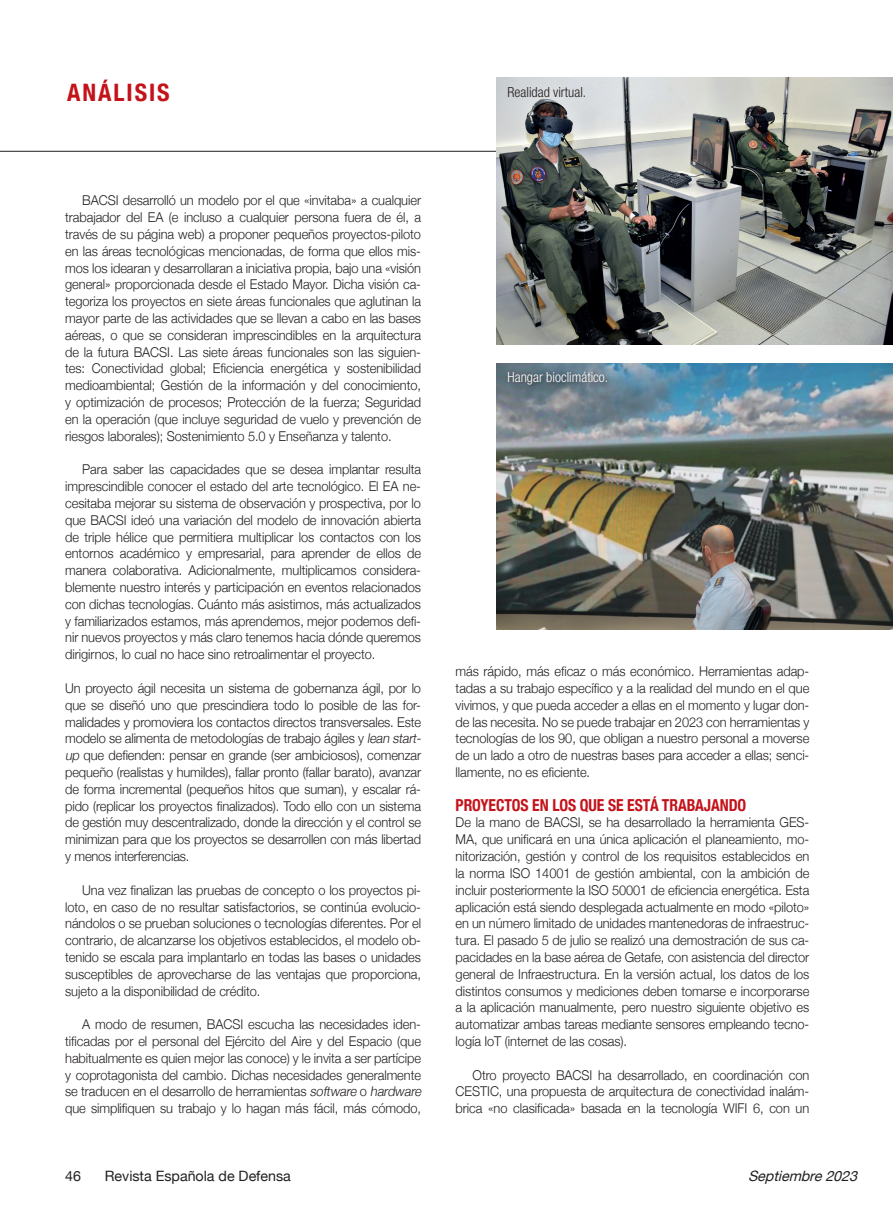
<style>
.page{position:relative;width:893px;height:1217px;background:#fff}
.page>*{position:absolute;margin:0;border:0;box-sizing:border-box;transform-origin:0 0}
.Título_B{font:700 condensed 24px "Helvetica Neue";letter-spacing:.08em;color:#c4121a}
.Coro-Ladillo{font:700 condensed 16.5px "Helvetica Neue";letter-spacing:-.005em;color:#c4121a;scale:.95 1}
.t1{font:14.25px "Helvetica Neue";color:#231f20}
.t2{font:italic 14.25px "Helvetica Neue";color:#231f20}
.Título_B-2{font:300 condensed 13.95px "Helvetica Neue";color:#fff}
.Título_B-3{font:300 condensed 13.95px "Helvetica Neue";color:#231f20}
.Coro-Texto{font:300 13.5px/16.8px "Helvetica Neue";letter-spacing:-.005em;color:#231f20;text-align:justify;scale:.95 1}
.s1{font-style:italic}
</style>
<div class="page">
<hr style="left:0;top:151px;width:893px;height:1px;background:#231f20">
<img style="left:497px;top:78px;width:396px;height:266px">
<img style="left:497px;top:363px;width:396px;height:266px">
<svg style="left:504px;top:367px;width:110px;height:25px;background:#607380"></svg>
<p class="Título_B" style="left:67px;top:72px;width:104px">ANÁLISIS</p>
<p class="Título_B-3" style="left:508px;top:84px;width:80px">Realidad virtual.</p>
<p class="Coro-Texto" style="left:65px;top:191px;width:376px;text-indent:17px">BACSI desarrolló un modelo por el que «invitaba» a cualquier trabajador del EA (e incluso a cualquier persona fuera de él, a través de su página web) a proponer pequeños proyectos-piloto en las áreas tecnológicas mencionadas, de forma que ellos mis&shy;mos los idearan y desarrollaran a iniciativa propia, bajo una «visión general» proporcionada desde el Estado Mayor. Dicha visión ca&shy;tegoriza los proyectos en siete áreas funcionales que aglutinan la mayor parte de las actividades que se llevan a cabo en las bases aéreas, o que se consideran imprescindibles en la arquitectura de la futura BACSI. Las siete áreas funcionales son las siguien&shy;tes: Conectividad global; Eficiencia energética y sostenibilidad medioambiental; Gestión de la información y del conocimiento, y optimización de procesos; Protección de la fuerza; Seguridad en la operación (que incluye seguridad de vuelo y prevención de riesgos laborales); Sostenimiento 5.0 y Enseñanza y talento.</p>
<p class="Coro-Texto" style="left:65px;top:460px;width:376px;text-indent:17px">Para saber las capacidades que se desea implantar resulta imprescindible conocer el estado del arte tecnológico. El EA ne&shy;cesitaba mejorar su sistema de observación y prospectiva, por lo que BACSI ideó una variación del modelo de innovación abierta de triple hélice que permitiera multiplicar los contactos con los entornos académico y empresarial, para aprender de ellos de manera colaborativa. Adicionalmente, multiplicamos considera&shy;blemente nuestro interés y participación en eventos relacionados con dichas tecnologías. Cuánto más asistimos, más actualizados y familiarizados estamos, más aprendemos, mejor podemos defi&shy;nir nuevos proyectos y más claro tenemos hacia dónde queremos dirigirnos, lo cual no hace sino retroalimentar el proyecto.</p>
<p class="Coro-Texto" style="left:65px;top:678px;width:379px;text-align:left">Un proyecto ágil necesita un sistema de gobernanza ágil, por lo que se diseñó uno que prescindiera todo lo posible de las for&shy;malidades y promoviera los contactos directos transversales. Este modelo se alimenta de metodologías de trabajo ágiles y <span class="s1">lean start&shy;up</span> que defienden: pensar en grande (ser ambiciosos), comenzar pequeño (realistas y humildes), fallar pronto (fallar barato), avanzar de forma incremental (pequeños hitos que suman), y escalar rá&shy;pido (replicar los proyectos finalizados). Todo ello con un sistema de gestión muy descentralizado, donde la dirección y el control se minimizan para que los proyectos se desarrollen con más libertad y menos interferencias.</p>
<p class="Coro-Texto" style="left:65px;top:880px;width:376px;text-indent:17px">Una vez finalizan las pruebas de concepto o los proyectos pi&shy;loto, en caso de no resultar satisfactorios, se continúa evolucio&shy;nándolos o se prueban soluciones o tecnologías diferentes. Por el contrario, de alcanzarse los objetivos establecidos, el modelo ob&shy;tenido se escala para implantarlo en todas las bases o unidades susceptibles de aprovecharse de las ventajas que proporciona, sujeto a la disponibilidad de crédito.</p>
<p class="Coro-Texto" style="left:65px;top:1014px;width:379px;text-align:left;text-indent:17px">A modo de resumen, BACSI escucha las necesidades iden&shy;tificadas por el personal del Ejército del Aire y del Espacio (que habitualmente es quien mejor las conoce) y le invita a ser partícipe y coprotagonista del cambio. Dichas necesidades generalmente se traducen en el desarrollo de herramientas <span class="s1">software</span> o <span class="s1">hardware </span>que simplifiquen su trabajo y lo hagan más fácil, más cómodo,</p>
<p class="Título_B-2" style="left:508px;top:369px;width:102px">Hangar bioclimático.</p>
<p class="Coro-Texto" style="left:456px;top:661px;width:374px">más rápido, más eficaz o más económico. Herramientas adap&shy;tadas a su trabajo específico y a la realidad del mundo en el que vivimos, y que pueda acceder a ellas en el momento y lugar don&shy;de las necesita. No se puede trabajar en 2023 con herramientas y tecnologías de los 90, que obligan a nuestro personal a moverse de un lado a otro de nuestras bases para acceder a ellas; senci&shy;llamente, no es eficiente.</p>
<p class="Coro-Ladillo" style="left:456px;top:790px;width:307px">PROYECTOS EN LOS QUE SE ESTÁ TRABAJANDO</p>
<p class="Coro-Texto" style="left:456px;top:813px;width:374px">De la mano de BACSI, se ha desarrollado la herramienta GES-MA, que unificará en una única aplicación el planeamiento, mo&shy;nitorización, gestión y control de los requisitos establecidos en la norma ISO 14001 de gestión ambiental, con la ambición de incluir posteriormente la ISO 50001 de eficiencia energética. Esta aplicación está siendo desplegada actualmente en modo «piloto» en un número limitado de unidades mantenedoras de infraestruc&shy;tura. El pasado 5 de julio se realizó una demostración de sus ca&shy;pacidades en la base aérea de Getafe, con asistencia del director general de Infraestructura. En la versión actual, los datos de los distintos consumos y mediciones deben tomarse e incorporarse a la aplicación manualmente, pero nuestro siguiente objetivo es automatizar ambas tareas mediante sensores empleando tecno&shy;logía IoT (internet de las cosas).</p>
<p class="Coro-Texto" style="left:456px;top:1065px;width:374px;text-indent:17px">Otro proyecto BACSI ha desarrollado, en coordinación con CESTIC, una propuesta de arquitectura de conectividad inalám&shy;brica «no clasificada» basada en la tecnología WIFI 6, con un</p>
<p class="t1" style="left:65px;top:1165px;width:17px">46</p>
<p class="t1" style="left:105px;top:1165px;width:188px">Revista Española de Defensa</p>
<p class="t2" style="left:748px;top:1165px;width:116px">Septiembre2023</p>
</div>
